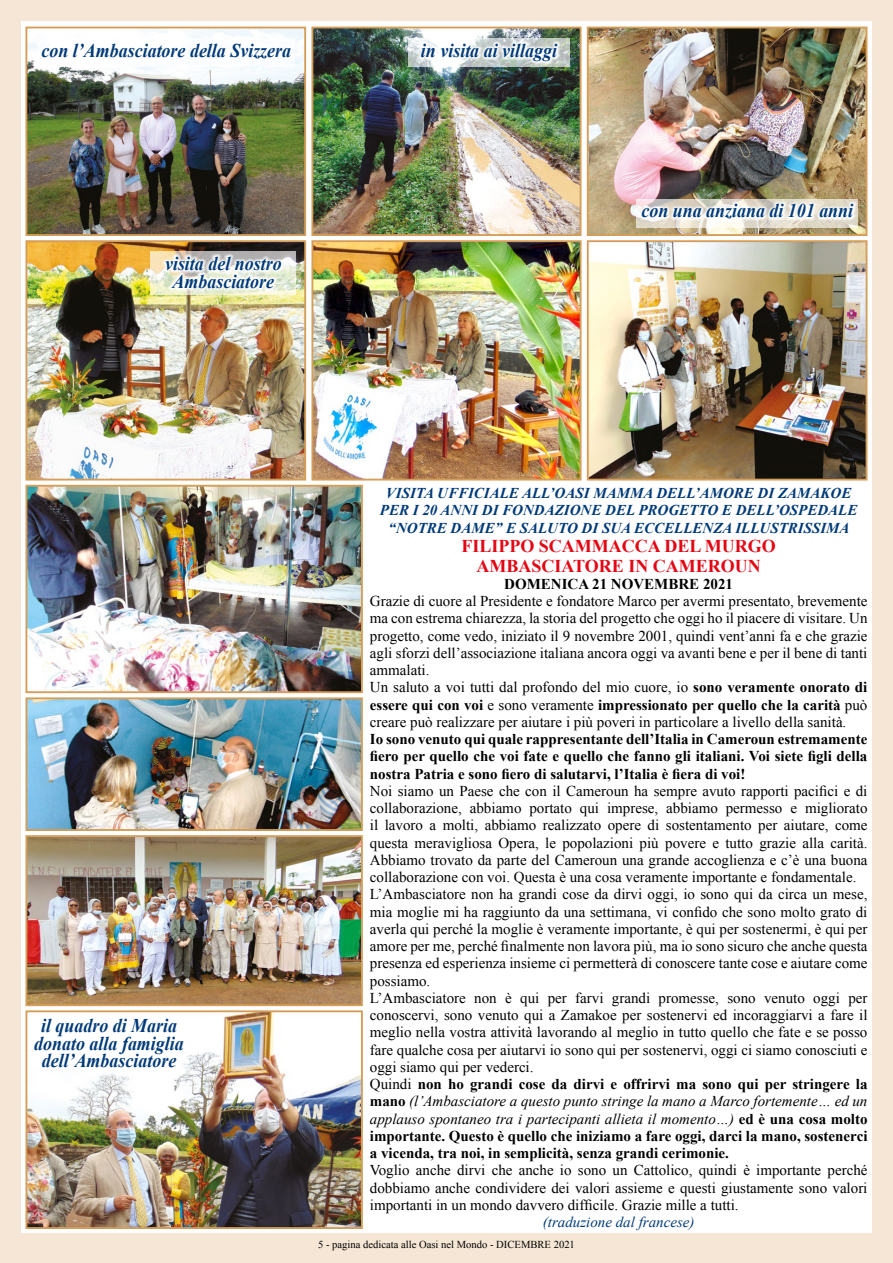
<style>
.page{position:relative;width:893px;height:1263px;background:#f5e6d5}
.page>*{position:absolute;margin:0;border:0;box-sizing:border-box;transform-origin:0 0}
.t1{font:italic 700 19.5px/17.4px "Times New Roman";color:#003a78;text-align:center;scale:.92 1}
.t2{font:700 18px/19.5px "Times New Roman";color:#e30613;text-align:center}
.t3{font:15px/17.2px "Times New Roman";color:#000}
.t4{font:700 15px/17.2px "Times New Roman";color:#000;text-align:justify}
.t5{font:italic 700 15px/17.2px "Times New Roman";color:#003a78;text-align:center}
.t6{font:italic 15px "Times New Roman";color:#003a78}
.t7{font:10.65px "Times New Roman";color:#000}
.s1{font-weight:700}
.s2{font-style:italic}
</style>
<div class="page">
<div style="left:21px;top:21px;width:851px;height:1212px;background:#fff"></div>
<img style="left:28px;top:30px;width:275px;height:203px">
<div style="left:25px;top:27px;width:281px;height:209px;border:2px solid #d49d58"></div>
<img style="left:28px;top:243px;width:275px;height:234px">
<div style="left:25px;top:240px;width:281px;height:240px;border:2px solid #d49d58"></div>
<img style="left:28px;top:488px;width:332px;height:202px">
<div style="left:25px;top:485px;width:338px;height:208px;border:2px solid #d49d58"></div>
<img style="left:28px;top:700px;width:332px;height:128px">
<div style="left:25px;top:697px;width:338px;height:134px;border:2px solid #d49d58"></div>
<img style="left:28px;top:838px;width:332px;height:165px">
<div style="left:25px;top:835px;width:338px;height:171px;border:2px solid #d49d58"></div>
<img style="left:28px;top:1013px;width:332px;height:213px">
<div style="left:25px;top:1010px;width:338px;height:219px;border:2px solid #d49d58"></div>
<img style="left:314px;top:30px;width:264px;height:203px">
<div style="left:311px;top:27px;width:270px;height:209px;border:2px solid #d49d58"></div>
<img style="left:314px;top:243px;width:265px;height:234px">
<div style="left:311px;top:240px;width:271px;height:240px;border:2px solid #d49d58"></div>
<img style="left:590px;top:30px;width:274px;height:203px">
<div style="left:587px;top:27px;width:280px;height:209px;border:2px solid #d49d58"></div>
<img style="left:590px;top:243px;width:274px;height:234px">
<div style="left:587px;top:240px;width:280px;height:240px;border:2px solid #d49d58"></div>
<div style="left:38px;top:38px;width:257px;height:29px;background:#fff"></div>
<svg style="left:151px;top:251px;width:145px;height:43px;background:#e3e1cb"></svg>
<svg style="left:162px;top:253px;width:123px;height:38px"></svg>
<div style="left:31px;top:1015px;width:156px;height:55px;background:#fff"></div>
<svg style="left:637px;top:199px;width:221px;height:28px;background:#e3ddd0"></svg>
<svg style="left:408px;top:38px;width:162px;height:29px"></svg>
<svg style="left:638px;top:201px;width:219px;height:21px"></svg>
<svg style="left:418px;top:40px;width:143px;height:25px"></svg>
<h1 class="t1" style="left:42px;top:41px;width:273px">con l’Ambasciatore della Svizzera</h1>
<h1 class="t1" style="left:165px;top:254px;width:128px">visita del nostro<br>Ambasciatore</h1>
<h1 class="t1" style="left:421px;top:41px;width:149px">in visita ai villaggi</h1>
<h1 class="t1" style="left:641px;top:202px;width:232px">con una anziana di 101 anni</h1>
<h1 class="t1" style="left:34px;top:1016px;width:164px">il quadro di Maria donato alla famiglia dell’Ambasciatore</h1>
<p class="t5" style="left:380px;top:484px;width:479px">VISITA UFFICIALE ALL’OASI MAMMA DELL’AMORE DI ZAMAKOE<br>PER I 20 ANNI DI FONDAZIONE DEL PROGETTO E DELL’OSPEDALE “NOTRE DAME” E SALUTO DI SUA ECCELLENZA ILLUSTRISSIMA</p>
<p class="t2" style="left:461px;top:536px;width:316px">FILIPPO SCAMMACCA DEL MURGO<br>AMBASCIATORE IN CAMEROUN</p>
<p class="t4" style="left:504px;top:575px;width:230px">DOMENICA 21 NOVEMBRE 2021</p>
<p class="t3" style="left:370px;top:592px;width:499px">Grazie di cuore al Presidente e fondatore Marco per avermi presentato, brevemente ma con estrema chiarezza, la storia del progetto che oggi ho il piacere di visitare. Un progetto, come vedo, iniziato il 9 novembre 2001, quindi vent’anni fa e che grazie agli sforzi dell’associazione italiana ancora oggi va avanti bene e per il bene di tanti ammalati.<br>Un saluto a voi tutti dal profondo del mio cuore, io <span class="s1">sono veramente onorato di essere qui con voi</span> e sono veramente <span class="s1">impressionato per quello che la carità</span> può creare può realizzare per aiutare i più poveri in particolare a livello della sanità.</p>
<p class="t4" style="left:370px;top:730px;width:499px">Io sono venuto qui quale rappresentante dell’Italia in Cameroun estremamente fiero per quello che voi fate e quello che fanno gli italiani. Voi siete figli della nostra Patria e sono fiero di salutarvi, l’Italia è fiera di voi!</p>
<p class="t3" style="left:370px;top:782px;width:499px">Noi siamo un Paese che con il Cameroun ha sempre avuto rapporti pacifici e di collaborazione, abbiamo portato qui imprese, abbiamo permesso e migliorato il lavoro a molti, abbiamo realizzato opere di sostentamento per aiutare, come questa meravigliosa Opera, le popolazioni più povere e tutto grazie alla carità.<br>Abbiamo trovato da parte del Cameroun una grande accoglienza e c’è una buona collaborazione con voi. Questa è una cosa veramente importante e fondamentale.<br>L’Ambasciatore non ha grandi cose da dirvi oggi, io sono qui da circa un mese, mia moglie mi ha raggiunto da una settimana, vi confido che sono molto grato di averla qui perché la moglie è veramente importante, è qui per sostenermi, è qui per amore per me, perché finalmente non lavora più, ma io sono sicuro che anche questa presenza ed esperienza insieme ci permetterà di conoscere tante cose e aiutare come possiamo.<br>L’Ambasciatore non è qui per farvi grandi promesse, sono venuto oggi per conoscervi, sono venuto qui a Zamakoe per sostenervi ed incoraggiarvi a fare il meglio nella vostra attività lavorando al meglio in tutto quello che fate e se posso fare qualche cosa per aiutarvi io sono qui per sostenervi, oggi ci siamo conosciuti e oggi siamo qui per vederci.<br>Quindi <span class="s1">non ho grandi cose da dirvi e offrirvi ma sono qui per stringere la mano</span> <span class="s2">(l’Ambasciatore a questo punto stringe la mano a Marco fortemente… ed un applauso spontaneo tra i partecipanti allieta il momento…)</span> <span class="s1">ed è una cosa molto importante. Questo è quello che iniziamo a fare oggi, darci la mano, sostenerci a vicenda, tra noi, in semplicità, senza grandi cerimonie.</span></p>
<p class="t3" style="left:370px;top:1161px;width:499px;text-align:justify">Voglio anche dirvi che anche io sono un Cattolico, quindi è importante perché dobbiamo anche condividere dei valori assieme e questi giustamente sono valori importanti in un mondo davvero difficile. Grazie mille a tutti.</p>
<p class="t6" style="left:543px;top:1212px;width:153px">(traduzione dal francese)</p>
<p class="t7" style="left:318px;top:1237px;width:258px">5 - pagina dedicata alle Oasi nel Mondo - DICEMBRE 2021</p>
</div>
